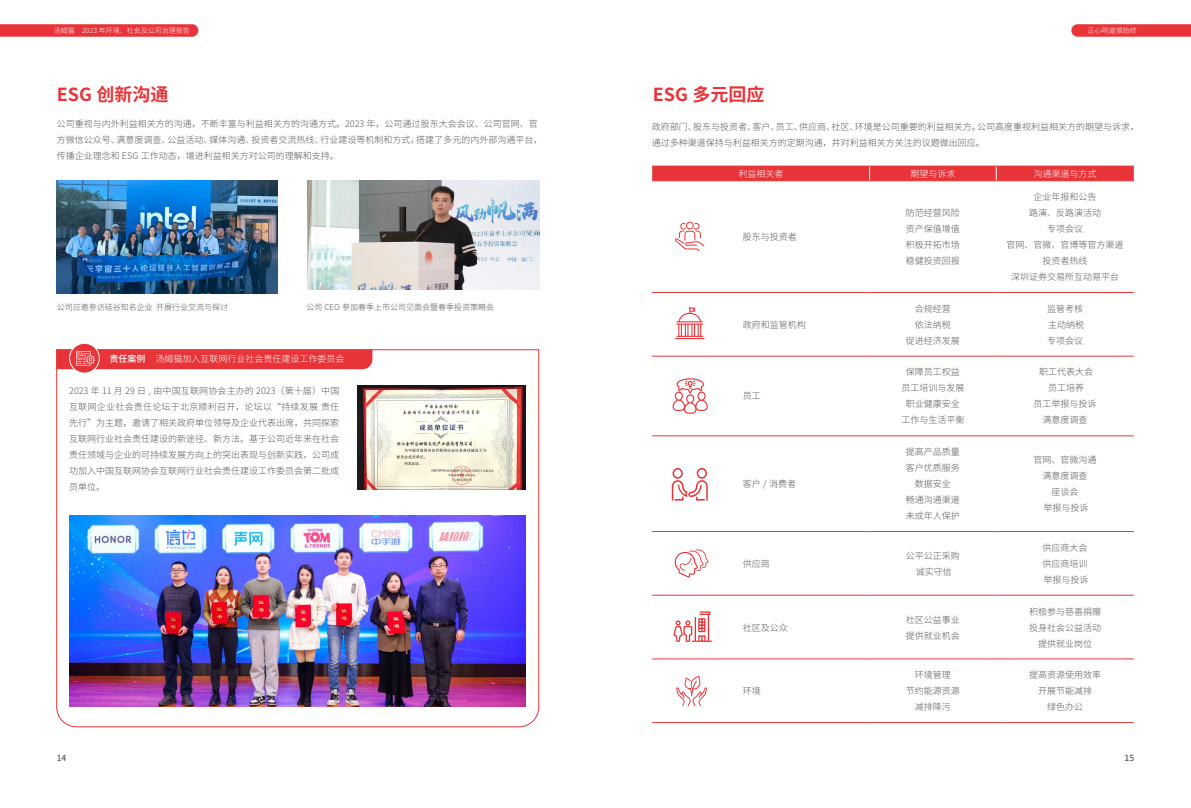
<style>
.page{position:relative;width:1191px;height:808px;background:#fff}
.page>*{position:absolute;margin:0;border:0;box-sizing:border-box;transform-origin:0 0}
.t1{font:700 18px "Source Han Sans CN";color:#e83438}
.t2{font:300 9px/16px "Source Han Sans CN";color:#595757;text-align:center}
.t3{font:300 9px "Source Han Sans CN";color:#fff}
.t4{font:500 8.5px "Source Han Sans CN";color:#595757}
.t5{font:300 8px "Source Han Sans CN";color:#595757}
.t6{font:300 7px "Source Han Sans CN";color:#fff}
.s1{font-weight:500}
</style>
<div class="page">
<svg style="left:0;top:24px;width:198px;height:13px;background:#e83d40"></svg>
<svg style="left:1071px;top:24px;width:120px;height:13px;background:#e93e42"></svg>
<img style="left:57px;top:181px;width:221px;height:113px">
<img style="left:307px;top:181px;width:232px;height:108px">
<img style="left:56px;top:349px;width:483px;height:378px">
<svg style="left:70px;top:343px;width:29px;height:30px"></svg>
<div style="left:69px;top:343px;width:31px;height:30px;border:1px solid #fff;border-radius:50%"></div>
<svg style="left:56px;top:349px;width:316px;height:20px;background:#e8393d"></svg>
<div style="left:652px;top:167px;width:481px;height:13px;background:#e83438"></div>
<hr style="left:652px;top:166px;width:217px;height:1px;background:#e83438">
<hr style="left:869px;top:166px;width:127px;height:1px;background:#e83438">
<hr style="left:996px;top:166px;width:137px;height:1px;background:#e83438">
<hr style="left:652px;top:180px;width:217px;height:1px;background:#e83438">
<hr style="left:869px;top:180px;width:127px;height:1px;background:#e83438">
<hr style="left:996px;top:180px;width:137px;height:1px;background:#e83438">
<hr style="left:652px;top:292px;width:217px;height:1px;background:#e83438">
<hr style="left:869px;top:292px;width:127px;height:1px;background:#e83438">
<hr style="left:996px;top:292px;width:137px;height:1px;background:#e83438">
<hr style="left:652px;top:356px;width:217px;height:1px;background:#e83438">
<hr style="left:869px;top:356px;width:127px;height:1px;background:#e83438">
<hr style="left:996px;top:356px;width:137px;height:1px;background:#e83438">
<hr style="left:652px;top:436px;width:217px;height:1px;background:#e83438">
<hr style="left:869px;top:436px;width:127px;height:1px;background:#e83438">
<hr style="left:996px;top:436px;width:137px;height:1px;background:#e83438">
<hr style="left:652px;top:531px;width:217px;height:1px;background:#e83438">
<hr style="left:869px;top:531px;width:127px;height:1px;background:#e83438">
<hr style="left:996px;top:531px;width:137px;height:1px;background:#e83438">
<hr style="left:652px;top:595px;width:217px;height:1px;background:#e83438">
<hr style="left:869px;top:595px;width:127px;height:1px;background:#e83438">
<hr style="left:996px;top:595px;width:137px;height:1px;background:#e83438">
<hr style="left:652px;top:659px;width:217px;height:1px;background:#e83438">
<hr style="left:869px;top:659px;width:127px;height:1px;background:#e83438">
<hr style="left:996px;top:659px;width:137px;height:1px;background:#e83438">
<hr style="left:652px;top:722px;width:217px;height:1px;background:#e83438">
<hr style="left:869px;top:722px;width:127px;height:1px;background:#e83438">
<hr style="left:996px;top:722px;width:137px;height:1px;background:#e83438">
<svg style="left:672px;top:468px;width:36px;height:33px"></svg>
<svg style="left:675px;top:306px;width:29px;height:33px"></svg>
<svg style="left:673px;top:614px;width:39px;height:28px"></svg>
<div style="left:699px;top:611px;width:11px;height:4px;border:1px solid #e83438"></div>
<svg style="left:676px;top:676px;width:31px;height:30px"></svg>
<svg style="left:674px;top:549px;width:34px;height:29px"></svg>
<svg style="left:675px;top:222px;width:29px;height:29px"></svg>
<svg style="left:672px;top:378px;width:36px;height:36px"></svg>
<p class="t6" style="left:54px;top:27px;width:138px">汤姆猫 2023 年环境、社会及公司治理报告</p>
<p class="t6" style="left:1087px;top:27px;width:50px">正心明道慎始终</p>
<h1 class="t1" style="left:57px;top:84px;width:113px">ESG 创新沟通</h1>
<p class="t2" style="left:57px;top:116px;width:487px;text-align:left">公司重视与内外利益相关方的沟通，不断丰富与利益相关方的沟通方式。2023 年，公司通过股东大会会议、公司官网、官方微信公众号、满意度调查、公益活动、媒体沟通、投资者交流热线、行业建设等机制和方式，搭建了多元的内外部沟通平台，传播企业理念和 ESG 工作动态，增进利益相关方对公司的理解和支持。</p>
<p class="t5" style="left:57px;top:302px;width:173px">公司应邀参访硅谷知名企业 开展行业交流与探讨</p>
<p class="t5" style="left:306px;top:302px;width:189px">公司 CEO 参加春季上市公司见面会暨春季投资策略会</p>
<p class="t3" style="left:109px;top:353px;width:236px"><span class="s1">责任案例</span> 汤姆猫加入互联网行业社会责任建设工作委员会</p>
<p class="t2" style="left:69px;top:383px;width:272px;text-align:justify">2023 年 11 月 29 日 , 由中国互联网协会主办的 2023（第十届）中国互联网企业社会责任论坛于北京顺利召开，论坛以“持续发展 责任先行”为主题，邀请了相关政府单位领导及企业代表出席，共同探索互联网行业社会责任建设的新途径、新方法。基于公司近年来在社会责任领域与企业的可持续发展方向上的突出表现与创新实践，公司成功加入中国互联网协会互联网行业社会责任建设工作委员会第二批成员单位。</p>
<h1 class="t1" style="left:653px;top:84px;width:113px">ESG 多元回应</h1>
<p class="t2" style="left:652px;top:119px;width:489px;text-align:left">政府部门、股东与投资者、客户、员工、供应商、社区、环境是公司重要的利益相关方。公司高度重视利益相关方的期望与诉求，通过多种渠道保持与利益相关方的定期沟通，并对利益相关方关注的议题做出回应。</p>
<p class="t3" style="left:738px;top:168px;width:46px">利益相关者</p>
<p class="t3" style="left:910px;top:168px;width:46px">期望与诉求</p>
<p class="t3" style="left:1033px;top:168px;width:64px">沟通渠道与方式</p>
<p class="t2" style="left:743px;top:229px;width:55px">股东与投资者</p>
<p class="t2" style="left:743px;top:317px;width:64px">政府和监管机构</p>
<p class="t2" style="left:743px;top:388px;width:19px">员工</p>
<p class="t2" style="left:743px;top:476px;width:55px">客户 / 消费者</p>
<p class="t2" style="left:906px;top:205px;width:55px;text-align:justify">防范经营风险资产保值增值积极开拓市场稳健投资回报</p>
<p class="t2" style="left:1006px;top:189px;width:118px">企业年报和公告<br>路演、反路演活动<br>专项会议<br>官网、官微、官博等官方渠道投资者热线<br>深圳证券交易所互动易平台</p>
<p class="t2" style="left:906px;top:301px;width:55px">合规经营<br>依法纳税<br>促进经济发展</p>
<p class="t2" style="left:1047px;top:301px;width:38px;text-align:justify">监管考核主动纳税专项会议</p>
<p class="t2" style="left:901px;top:364px;width:64px">保障员工权益员工培训与发展职业健康安全工作与生活平衡</p>
<p class="t2" style="left:1033px;top:364px;width:64px">职工代表大会员工培养<br>员工举报与投诉满意度调查</p>
<p class="t2" style="left:906px;top:444px;width:55px">提高产品质量客户优质服务数据安全<br>畅通沟通渠道未成年人保护</p>
<p class="t2" style="left:1033px;top:452px;width:64px">官网、官微沟通满意度调查<br>座谈会<br>举报与投诉</p>
<p class="t2" style="left:743px;top:556px;width:28px">供应商</p>
<p class="t2" style="left:906px;top:548px;width:55px">公平公正采购诚实守信</p>
<p class="t2" style="left:1042px;top:540px;width:47px;text-align:justify">供应商大会供应商培训举报与投诉</p>
<p class="t2" style="left:743px;top:619px;width:46px">社区及公众</p>
<p class="t2" style="left:906px;top:611px;width:55px;text-align:left">社区公益事业提供就业机会</p>
<p class="t2" style="left:1029px;top:603px;width:73px">积极参与慈善捐赠投身社会公益活动提供就业岗位</p>
<p class="t2" style="left:743px;top:683px;width:19px">环境</p>
<p class="t2" style="left:906px;top:667px;width:55px">环境管理<br>节约能源资源减排降污</p>
<p class="t2" style="left:1029px;top:667px;width:73px">提高资源使用效率开展节能减排<br>绿色办公</p>
<p class="t4" style="left:57px;top:753px;width:11px">14</p>
<p class="t4" style="left:1124px;top:753px;width:11px">15</p>
</div>
